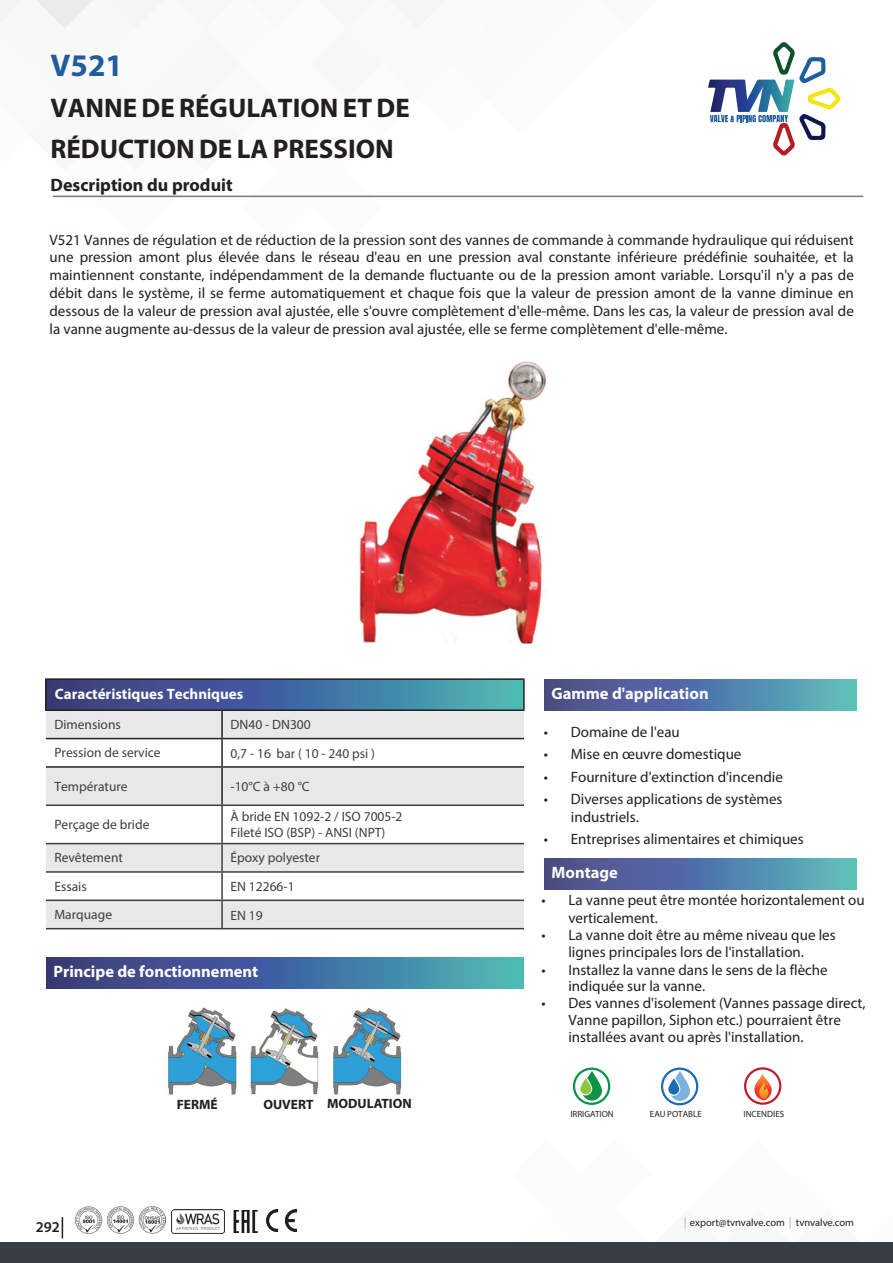
<style>
.page{position:relative;width:893px;height:1263px;background:#fff}
.page>*{position:absolute;margin:0;border:0;box-sizing:border-box;transform-origin:0 0}
.t1{font:700 31.5px "Myriad Pro";color:#1f5d9d}
.t2{font:700 27px/41.2px "Myriad Pro";color:#231f20}
.t3{font:700 18px "Myriad Pro";color:#231f20}
.t4{font:700 16.5px "Myriad Pro";color:#fff}
.t5{font:15px/17.9px "Myriad Pro";color:#231f20}
.t6{font:700 15px "Myriad Pro";color:#fff}
.t7{font:600 15px "Myriad Pro";color:#231f20}
.t8{font:13.5px/15.6px "Myriad Pro";color:#231f20}
.t9{font:700 13.5px "Myriad Pro";color:#231f20}
.t10{font:10.5px "Myriad Pro";color:#231f20}
.t11{font:9px "Myriad Pro";color:#231f20}
</style>
<div class="page">
<img style="left:233px;top:1211px;width:25px;height:22px">
<svg style="left:1px;top:0;width:698px;height:198px"></svg>
<div style="left:0;top:1242px;width:893px;height:21px;background:#393e45"></div>
<svg style="left:62px;top:1217px;width:1px;height:21px"></svg>
<svg style="left:708px;top:42px;width:132px;height:113px"></svg>
<hr style="left:53px;top:196px;width:810px;height:1px;background:#231f20">
<img style="left:75px;top:1206px;width:91px;height:28px">
<img style="left:171px;top:1210px;width:54px;height:23px">
<img style="left:266px;top:1209px;width:31px;height:22px">
<div style="left:545px;top:679px;width:311px;height:31px;background:linear-gradient(to right,#4d408b,#5bb6c1)"></div>
<div style="left:545px;top:858px;width:311px;height:31px;background:linear-gradient(to right,#4d408b,#5bb6c1)"></div>
<svg style="left:47px;top:680px;width:476px;height:29px;background:#436e9d"></svg>
<svg style="left:46px;top:711px;width:478px;height:217px;fill:#e8e8e8"></svg>
<div style="left:46px;top:768px;width:478px;height:36px;background:#e8e8e8"></div>
<svg style="left:46px;top:806px;width:478px;height:93px"></svg>
<hr style="left:221px;top:711px;width:2px;height:27px;background:#000">
<hr style="left:46px;top:738px;width:176px;height:1px;background:#000">
<hr style="left:222px;top:738px;width:302px;height:1px;background:#000">
<hr style="left:221px;top:739px;width:2px;height:27px;background:#000">
<hr style="left:46px;top:766px;width:176px;height:2px;background:#000">
<hr style="left:222px;top:766px;width:302px;height:2px;background:#000">
<hr style="left:221px;top:768px;width:2px;height:36px;background:#000">
<hr style="left:46px;top:804px;width:176px;height:2px;background:#231f20">
<hr style="left:222px;top:804px;width:302px;height:2px;background:#231f20">
<hr style="left:221px;top:806px;width:2px;height:37px;background:#231f20">
<hr style="left:46px;top:843px;width:176px;height:1px;background:#231f20">
<hr style="left:222px;top:843px;width:302px;height:1px;background:#231f20">
<hr style="left:221px;top:844px;width:2px;height:27px;background:#231f20">
<hr style="left:46px;top:871px;width:176px;height:2px;background:#231f20">
<hr style="left:222px;top:871px;width:302px;height:2px;background:#231f20">
<hr style="left:221px;top:873px;width:2px;height:26px;background:#231f20">
<hr style="left:46px;top:899px;width:176px;height:2px;background:#231f20">
<hr style="left:222px;top:899px;width:302px;height:2px;background:#231f20">
<hr style="left:221px;top:901px;width:2px;height:27px;background:#231f20">
<hr style="left:46px;top:928px;width:176px;height:1px;background:#231f20">
<hr style="left:222px;top:928px;width:302px;height:1px;background:#231f20">
<hr style="left:45px;top:678px;width:177px;height:2px;background:#000">
<hr style="left:45px;top:680px;width:2px;height:29px;background:#000">
<hr style="left:222px;top:678px;width:303px;height:2px;background:#000">
<hr style="left:523px;top:680px;width:2px;height:29px;background:#000">
<hr style="left:45px;top:709px;width:177px;height:2px;background:#000">
<hr style="left:222px;top:709px;width:303px;height:2px;background:#000">
<svg style="left:46px;top:957px;width:477px;height:31px;background:#436e9d"></svg>
<img style="left:168px;top:1007px;width:234px;height:88px">
<svg style="left:335px;top:1065px;width:456px;height:164px"></svg>
<img style="left:359px;top:361px;width:188px;height:283px">
<p class="t1" style="left:51px;top:45px;width:74px">V521</p>
<p class="t2" style="left:51px;top:86px;width:361px">VANNE DE RÉGULATION ET DE<br>RÉDUCTION DE LA PRESSION</p>
<p class="t3" style="left:51px;top:173px;width:184px">Description du produit</p>
<p class="t5" style="left:50px;top:231px;width:806px;text-align:justify">V521 Vannes de régulation et de réduction de la pression sont des vannes de commande à commande hydraulique qui réduisent une pression amont plus élevée dans le réseau d'eau en une pression aval constante inférieure prédéfinie souhaitée, et la maintiennent constante, indépendamment de la demande fluctuante ou de la pression amont variable. Lorsqu'il n'y a pas de débit dans le système, il se ferme automatiquement et chaque fois que la valeur de pression amont de la vanne diminue en dessous de la valeur de pression aval ajustée, elle s'ouvre complètement d'elle-même. Dans les cas, la valeur de pression aval de la vanne augmente au-dessus de la valeur de pression aval ajustée, elle se ferme complètement d'elle-même.</p>
<p class="t6" style="left:55px;top:684px;width:190px">Caractéristiques Techniques</p>
<p class="t8" style="left:54px;top:716px;width:68px">Dimensions</p>
<p class="t8" style="left:231px;top:717px;width:82px">DN40 - DN300</p>
<p class="t8" style="left:54px;top:745px;width:108px">Pression de service</p>
<p class="t8" style="left:231px;top:745px;width:146px">0,7 - 16 bar ( 10 - 240 psi )</p>
<p class="t8" style="left:54px;top:778px;width:75px">Température</p>
<p class="t8" style="left:231px;top:778px;width:81px">-10°C à +80 °C</p>
<p class="t8" style="left:54px;top:816px;width:96px">Perçage de bride</p>
<p class="t8" style="left:231px;top:809px;width:173px">À bride EN 1092-2 / ISO 7005-2<br>Fileté ISO (BSP) - ANSI (NPT)</p>
<p class="t8" style="left:54px;top:850px;width:70px">Revêtement</p>
<p class="t8" style="left:231px;top:850px;width:91px">Époxy polyester</p>
<p class="t8" style="left:54px;top:878px;width:34px">Essais</p>
<p class="t8" style="left:231px;top:879px;width:66px">EN 12266-1</p>
<p class="t8" style="left:54px;top:906px;width:59px">Marquage</p>
<p class="t8" style="left:231px;top:907px;width:34px">EN 19</p>
<p class="t4" style="left:53px;top:960px;width:206px">Principe de fonctionnement</p>
<p class="t9" style="left:177px;top:1096px;width:42px">FERMÉ</p>
<p class="t9" style="left:263px;top:1095px;width:52px">OUVERT</p>
<p class="t9" style="left:327px;top:1094px;width:86px">MODULATION</p>
<p class="t4" style="left:552px;top:682px;width:159px">Gamme d'application</p>
<p class="t5" style="left:544px;top:723px;width:138px">• Domaine de l'eau</p>
<p class="t5" style="left:544px;top:745px;width:199px">• Mise en œuvre domestique</p>
<p class="t5" style="left:544px;top:768px;width:241px">• Fourniture d'extinction d'incendie</p>
<p class="t5" style="left:571px;top:789px;width:213px;text-indent:-27px">• Diverses applications de systèmes industriels.</p>
<p class="t5" style="left:544px;top:830px;width:261px">• Entreprises alimentaires et chimiques</p>
<p class="t4" style="left:552px;top:861px;width:68px">Montage</p>
<p class="t5" style="left:568px;top:891px;width:298px;line-height:17.4px;text-indent:-27px">• La vanne peut être montée horizontalement ou verticalement.</p>
<p class="t5" style="left:541px;top:926px;width:296px;line-height:17.4px;text-align:center">• La vanne doit être au même niveau que les lignes principales lors de l'installation.</p>
<p class="t5" style="left:568px;top:961px;width:261px;line-height:16px;text-indent:-27px">• Installez la vanne dans le sens de la flèche indiquée sur la vanne.</p>
<p class="t5" style="left:568px;top:994px;width:299px;line-height:17.1px;text-indent:-27px">• Des vannes d'isolement (Vannes passage direct,<br>Vanne papillon, Siphon etc.) pourraient être installées avant ou après l'installation.</p>
<p class="t11" style="left:570px;top:1109px;width:45px">IRRIGATION</p>
<p class="t11" style="left:650px;top:1108px;width:53px">EAU POTABLE</p>
<p class="t11" style="left:743px;top:1108px;width:42px">INCENDIES</p>
<p class="t7" style="left:36px;top:1218px;width:26px">292</p>
<p class="t10" style="left:690px;top:1216px;width:166px">export@tvnvalve.com tvnvalve.com</p>
</div>
